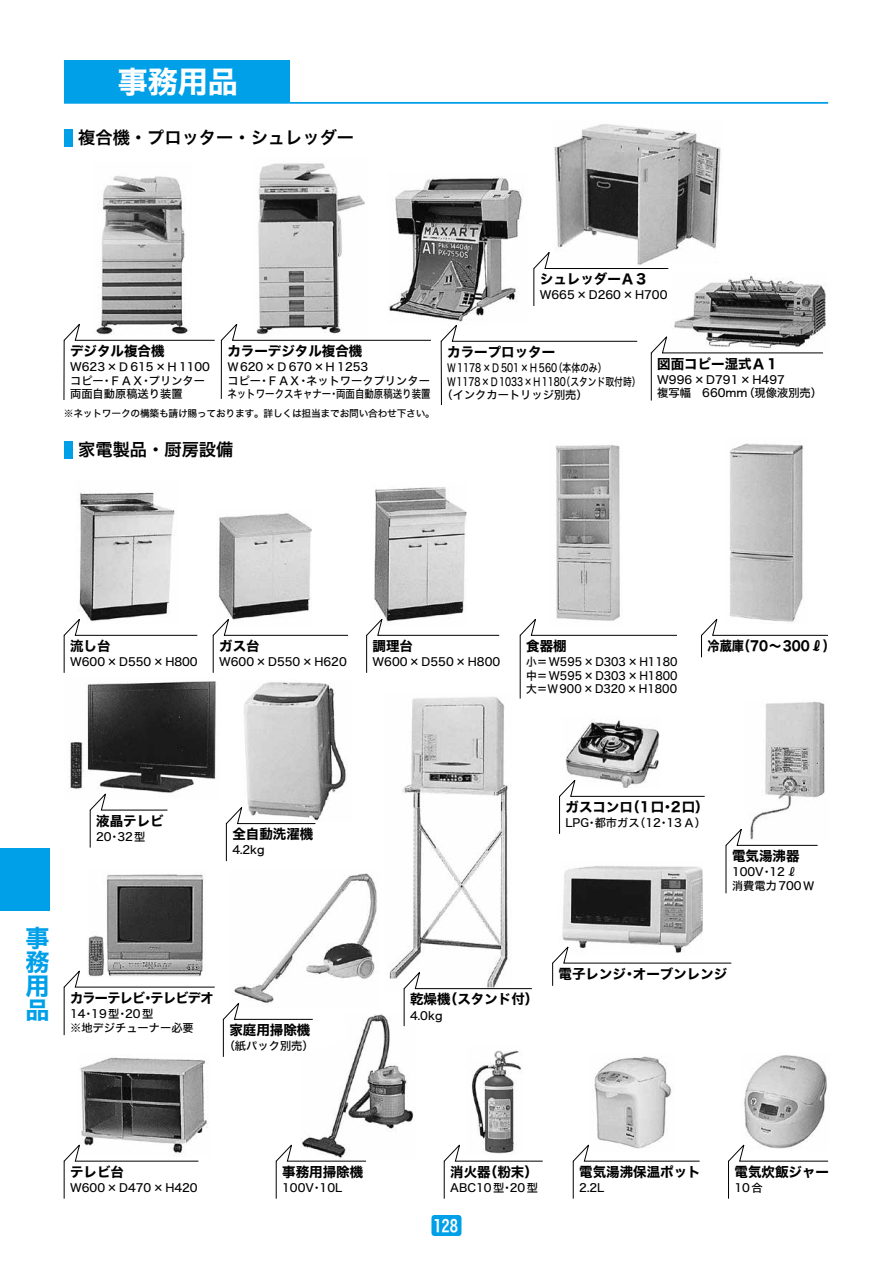
<style>
.page{position:relative;width:893px;height:1263px;background:#fff}
.page>*{position:absolute;margin:0;border:0;box-sizing:border-box;transform-origin:0 0}
.t1{font:30px "Hiragino Kaku W7 90 msp RKSJ H";color:#fff}
.t2{font:24px/24px "Hiragino Kaku W7 90 msp RKSJ H";color:#00a0e9;text-align:justify}
.t3{font:17.25px "Hiragino Kaku W6 90 msp RKSJ H";color:#000}
.t4{font:16.5px "Hiragino Kaku W6 90 ms RKSJ H";color:#fff}
.t5{font:13.5px "Hiragino Kaku W7 90 msp RKSJ H";color:#000}
.t6{font:13.5px "Hiragino Kaku W7 90 msp RKSJ H";color:#000;scale:.9 1}
.t7{font:13.5px "Hiragino Kaku W7 90 msp RKSJ H";letter-spacing:-.05em;color:#000}
.t8{font:11.25px/13.5px "Hiragino Kaku W5 90 msp RKSJ H";color:#000}
.t9{font:11.25px/13.5px "Hiragino Kaku W5 90 msp RKSJ H";color:#000;text-align:justify;scale:.95 1}
.t10{font:11.25px "Hiragino Kaku W5 90 msp RKSJ H";color:#000;scale:.78 1}
.t11{font:9.75px "Hiragino Kaku W5 90 msp RKSJ H";letter-spacing:-.025em;color:#000}
.s1{font-family:"Koz Go Pr 6 N";font-weight:800}
.s2{font-family:"Koz Go Pr 6 N";font-weight:500}
</style>
<div class="page">
<div style="left:431px;top:1215px;width:30px;height:21px;background:#00a0e9;border-radius:3px"></div>
<div style="left:0;top:848px;width:49px;height:63px;background:#00a0e9"></div>
<div style="left:65px;top:61px;width:225px;height:42px;background:#00a0e9"></div>
<hr style="left:64px;top:60px;width:226px;height:2px;background:#00a0e9">
<hr style="left:64px;top:62px;width:2px;height:40px;background:#00a0e9">
<hr style="left:64px;top:102px;width:226px;height:2px;background:#00a0e9">
<hr style="left:290px;top:102px;width:538px;height:2px;background:#00a0e9">
<img style="left:431px;top:177px;width:91px;height:145px">
<img style="left:554px;top:124px;width:167px;height:128px">
<div style="left:64px;top:441px;width:8px;height:17px;background:#00a0e9"></div>
<img style="left:78px;top:492px;width:97px;height:126px">
<img style="left:219px;top:513px;width:92px;height:105px">
<img style="left:374px;top:487px;width:93px;height:131px">
<img style="left:555px;top:445px;width:65px;height:173px">
<img style="left:729px;top:443px;width:74px;height:175px">
<img style="left:69px;top:681px;width:148px;height:112px">
<img style="left:244px;top:682px;width:102px;height:139px">
<img style="left:389px;top:697px;width:120px;height:294px">
<img style="left:565px;top:719px;width:95px;height:60px">
<img style="left:750px;top:702px;width:75px;height:126px">
<img style="left:88px;top:874px;width:115px;height:96px">
<img style="left:234px;top:873px;width:144px;height:129px">
<img style="left:562px;top:866px;width:141px;height:80px">
<img style="left:594px;top:1056px;width:78px;height:88px">
<img style="left:744px;top:1055px;width:83px;height:89px">
<img style="left:471px;top:1050px;width:51px;height:94px">
<img style="left:80px;top:1057px;width:128px;height:87px">
<img style="left:301px;top:1013px;width:113px;height:131px">
<svg style="left:64px;top:103px;width:151px;height:297px"></svg>
<svg style="left:221px;top:103px;width:210px;height:296px"></svg>
<svg style="left:441px;top:324px;width:197px;height:81px"></svg>
<img style="left:674px;top:275px;width:152px;height:60px">
<svg style="left:651px;top:335px;width:172px;height:66px"></svg>
<svg style="left:64px;top:618px;width:134px;height:55px"></svg>
<svg style="left:213px;top:618px;width:135px;height:55px"></svg>
<svg style="left:366px;top:618px;width:134px;height:55px"></svg>
<svg style="left:520px;top:618px;width:157px;height:81px"></svg>
<svg style="left:701px;top:618px;width:127px;height:40px"></svg>
<svg style="left:90px;top:793px;width:78px;height:55px"></svg>
<svg style="left:226px;top:806px;width:90px;height:55px"></svg>
<svg style="left:404px;top:971px;width:128px;height:55px"></svg>
<svg style="left:559px;top:779px;width:146px;height:55px"></svg>
<svg style="left:726px;top:828px;width:92px;height:66px"></svg>
<svg style="left:552px;top:946px;width:180px;height:40px"></svg>
<svg style="left:64px;top:970px;width:151px;height:65px"></svg>
<svg style="left:64px;top:1144px;width:135px;height:55px"></svg>
<svg style="left:223px;top:1002px;width:90px;height:55px"></svg>
<svg style="left:276px;top:1144px;width:90px;height:55px"></svg>
<svg style="left:444px;top:1144px;width:99px;height:55px"></svg>
<svg style="left:573px;top:1144px;width:127px;height:55px"></svg>
<svg style="left:728px;top:1144px;width:100px;height:55px"></svg>
<svg style="left:533px;top:251px;width:136px;height:55px"></svg>
<h1 class="t1" style="left:118px;top:67px;width:121px">事務用品</h1>
<h3 class="t3" style="left:78px;top:129px;width:277px">複合機・プロッター・シュレッダー</h3>
<p class="t5" style="left:540px;top:272px;width:108px">シュレッダーＡ 3</p>
<p class="t8" style="left:540px;top:289px;width:129px">W665×D260×H700</p>
<p class="t5" style="left:70px;top:344px;width:96px">デジタル複合機</p>
<p class="t8" style="left:70px;top:361px;width:141px">W623×Ｄ615×Ｈ1100コピー・ＦＡＸ・プリンター両面自動原稿送り装置</p>
<p class="t5" style="left:227px;top:344px;width:136px">カラーデジタル複合機</p>
<p class="t8" style="left:227px;top:361px;width:205px">Ｗ620×Ｄ670×Ｈ1253<br>コピー・ＦＡＸ・ネットワークプリンターネットワークスキャナー・両面自動原稿送り装置</p>
<p class="t11" style="left:64px;top:408px;width:372px">※ネットワークの構築も請け賜っております。詳しくは担当までお問い合わせ下さい。</p>
<h3 class="t3" style="left:78px;top:441px;width:157px">家電製品・厨房設備</h3>
<p class="t5" style="left:447px;top:345px;width:109px">カラープロッター</p>
<p class="t10" style="left:447px;top:362px;width:206px">Ｗ1178×Ｄ501×Ｈ560（本体のみ）</p>
<p class="t10" style="left:447px;top:376px;width:249px">Ｗ1178×Ｄ1033×Ｈ1180（スタンド取付時）</p>
<p class="t8" style="left:442px;top:389px;width:148px">（インクカートリッジ別売）</p>
<p class="t5" style="left:657px;top:357px;width:121px">図面コピー湿式Ａ 1</p>
<p class="t8" style="left:657px;top:373px;width:166px">W996×D791×H497<br>複写幅　660mm（現像液別売）</p>
<p class="t5" style="left:70px;top:639px;width:42px">流し台</p>
<p class="t8" style="left:70px;top:656px;width:129px">W600×D550×H800</p>
<p class="t5" style="left:219px;top:639px;width:42px">ガス台</p>
<p class="t8" style="left:219px;top:656px;width:129px">W600×D550×H620</p>
<p class="t5" style="left:373px;top:639px;width:42px">調理台</p>
<p class="t8" style="left:373px;top:656px;width:129px">W600×D550×H800</p>
<p class="t5" style="left:526px;top:639px;width:42px">食器棚</p>
<p class="t9" style="left:526px;top:656px;width:161px">小＝W595×D303×H1180中＝W595×D303×H1800大＝Ｗ900×D320×H1800</p>
<p class="t6" style="left:707px;top:639px;width:143px">冷蔵庫（70～ 300<span class="s1">ℓ</span>）</p>
<p class="t5" style="left:96px;top:814px;width:69px">液晶テレビ</p>
<p class="t8" style="left:96px;top:830px;width:51px">20・32型</p>
<p class="t5" style="left:232px;top:827px;width:82px">全自動洗濯機</p>
<p class="t8" style="left:232px;top:844px;width:34px">4.2kg</p>
<h2 class="t2" style="left:25px;top:927px;width:25px">事務用品</h2>
<p class="t7" style="left:70px;top:991px;width:145px">カラーテレビ・テレビデオ</p>
<p class="t8" style="left:70px;top:1007px;width:125px">14・19型・20型<br>※地デジチューナー必要</p>
<p class="t5" style="left:229px;top:1023px;width:82px">家庭用掃除機</p>
<p class="t8" style="left:224px;top:1040px;width:91px">（紙パック別売）</p>
<p class="t5" style="left:566px;top:800px;width:145px">ガスコンロ（1口・2口）</p>
<p class="t8" style="left:566px;top:817px;width:142px">LPG・都市ガス（12・13Ａ）</p>
<p class="t5" style="left:732px;top:849px;width:69px">電気湯沸器</p>
<p class="t8" style="left:732px;top:866px;width:84px">100V・12<span class="s2">ℓ<br></span>消費電力700Ｗ</p>
<p class="t5" style="left:410px;top:992px;width:130px">乾燥機（スタンド付）</p>
<p class="t8" style="left:410px;top:1009px;width:34px">4.0kg</p>
<p class="t5" style="left:559px;top:967px;width:170px">電子レンジ・オーブンレンジ</p>
<p class="t5" style="left:70px;top:1165px;width:55px">テレビ台</p>
<p class="t8" style="left:70px;top:1181px;width:129px">W600×D470×H420</p>
<p class="t5" style="left:282px;top:1165px;width:82px">事務用掃除機</p>
<p class="t8" style="left:282px;top:1181px;width:61px">100V・10L</p>
<p class="t5" style="left:450px;top:1165px;width:89px">消火器（粉末）</p>
<p class="t8" style="left:450px;top:1181px;width:89px">ABC10型・20型</p>
<h3 class="t4" style="left:433px;top:1217px;width:26px">128</h3>
<p class="t5" style="left:579px;top:1165px;width:123px">電気湯沸保温ポット</p>
<p class="t8" style="left:579px;top:1181px;width:26px">2.2L</p>
<p class="t5" style="left:734px;top:1165px;width:96px">電気炊飯ジャー</p>
<p class="t8" style="left:734px;top:1181px;width:30px">10合</p>
</div>
